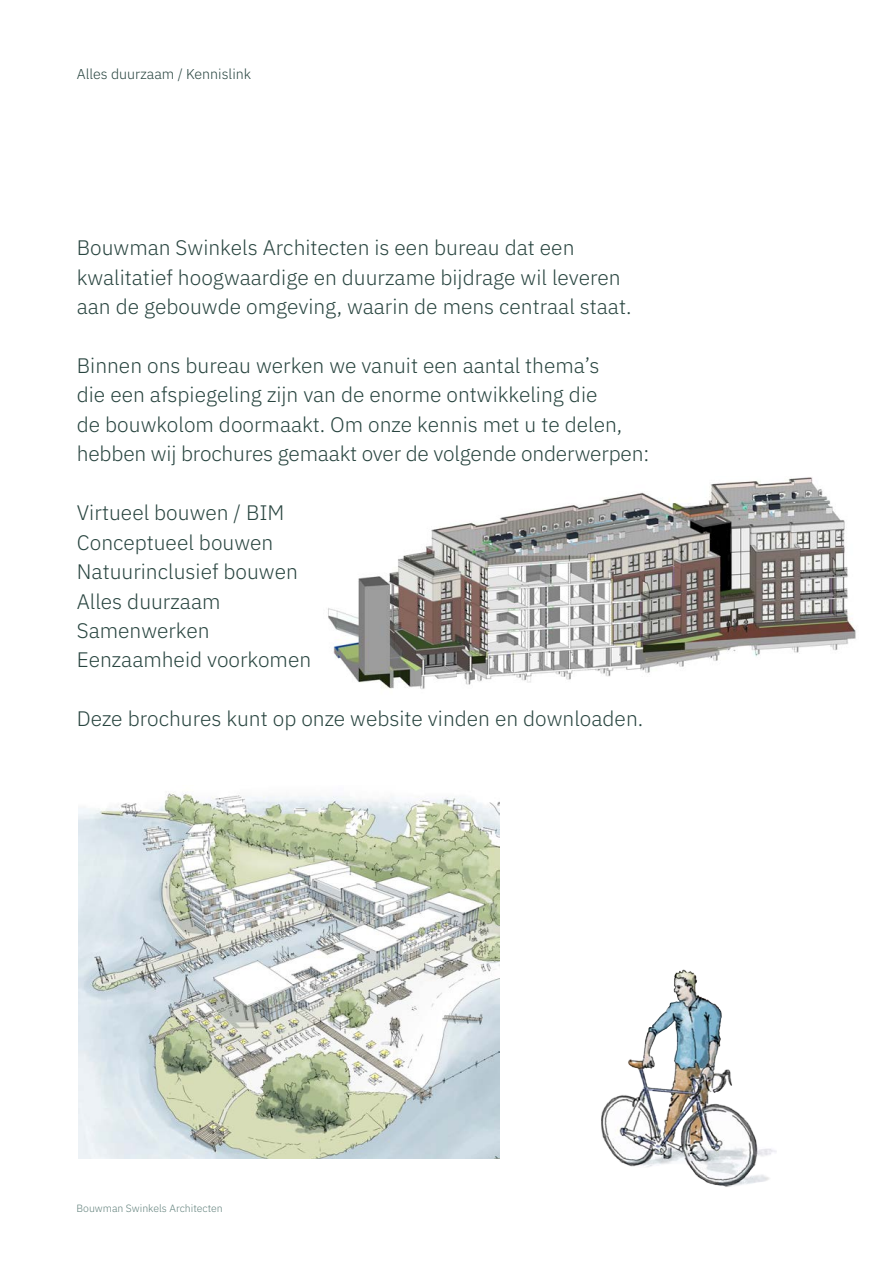
<style>
.page{position:relative;width:893px;height:1263px;background:#fff}
.page>*{position:absolute;margin:0;border:0;box-sizing:border-box;transform-origin:0 0}
.Intro_en_inleiding_M_14{font:300 21px/29.4px "IBM Plex Sans";color:#294540}
.t1{font:300 14.25px "IBM Plex Sans";color:#294540}
.t2{font:300 10.5px "IBM Plex Sans";color:#63827d}
</style>
<div class="page">
<img style="left:328px;top:477px;width:528px;height:212px">
<img style="left:601px;top:969px;width:176px;height:218px">
<img style="left:79px;top:792px;width:420px;height:366px">
<p class="t1" style="left:77px;top:63px;width:176px">Alles duurzaam / Kennislink</p>
<p class="Intro_en_inleiding_M_14" style="left:77px;top:231px;width:556px">Bouwman Swinkels Architecten is een bureau dat een kwalitatief hoogwaardige en duurzame bijdrage wil leveren aan de gebouwde omgeving, waarin de mens centraal staat.</p>
<p class="Intro_en_inleiding_M_14" style="left:77px;top:349px;width:574px">Binnen ons bureau werken we vanuit een aantal thema’s<br>die een afspiegeling zijn van de enorme ontwikkeling die<br>de bouwkolom doormaakt. Om onze kennis met u te delen, hebben wij brochures gemaakt over de volgende onderwerpen:</p>
<p class="Intro_en_inleiding_M_14" style="left:77px;top:496px;width:209px">Virtueel bouwen / BIM</p>
<p class="Intro_en_inleiding_M_14" style="left:77px;top:526px;width:198px">Conceptueel bouwen</p>
<p class="Intro_en_inleiding_M_14" style="left:77px;top:555px;width:223px">Natuurinclusief bouwen</p>
<p class="Intro_en_inleiding_M_14" style="left:77px;top:585px;width:145px">Alles duurzaam</p>
<p class="Intro_en_inleiding_M_14" style="left:77px;top:614px;width:134px">Samenwerken</p>
<p class="Intro_en_inleiding_M_14" style="left:77px;top:643px;width:236px">Eenzaamheid voorkomen</p>
<p class="Intro_en_inleiding_M_14" style="left:77px;top:702px;width:568px">Deze brochures kunt op onze website vinden en downloaden.</p>
<p class="t2" style="left:77px;top:1200px;width:148px">Bouwman Swinkels Architecten</p>
</div>
